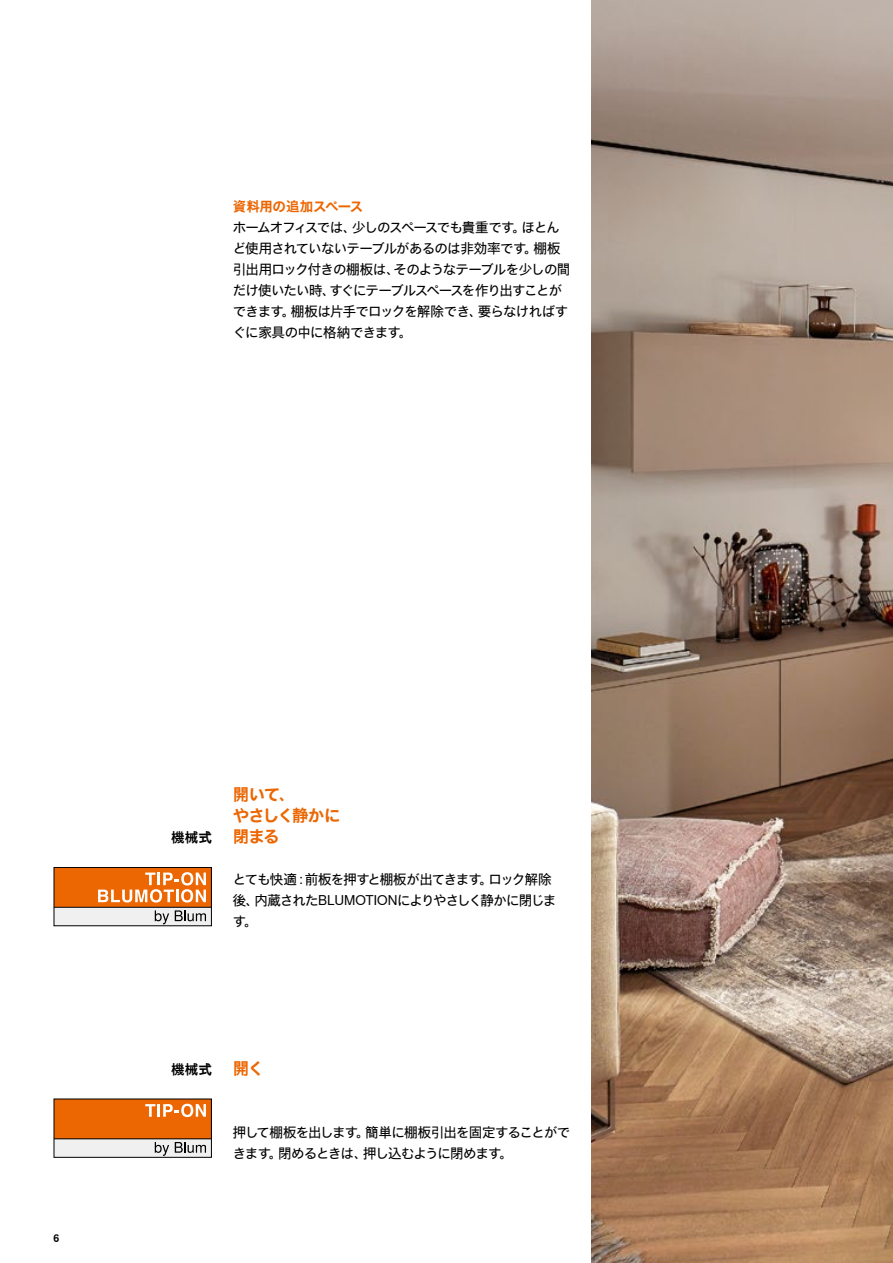
<style>
.page{position:relative;width:893px;height:1263px;background:#fff}
.page>*{position:absolute;margin:0;border:0;box-sizing:border-box;transform-origin:0 0}
._11_Intro_White_Regular{font:700 16.5px/21px "Nimbus Sans Global";letter-spacing:-.09em;color:#ec6602}
._09_Copy_Black_Regular{font:13.5px/21px "Nimbus Sans Global";letter-spacing:-.06em;color:#000}
._09_Copy_Orange_Bold{font:700 13.5px "Nimbus Sans Global";letter-spacing:-.025em;color:#ec6602}
._09_Copy_Black_Regular-2{font:700 13.5px "Nimbus Sans Global";letter-spacing:.005em;color:#000}
.t1{font:700 10.5px "Nimbus Sans Global";color:#000}
</style>
<div class="page">
<img style="left:591px;top:0;width:302px;height:1263px">
<div style="left:54px;top:1139px;width:157px;height:18px;background:#f0f0f0"></div>
<div style="left:54px;top:1099px;width:157px;height:40px;background:#ec6602"></div>
<hr style="left:54px;top:1138px;width:157px;height:1px;background:#000">
<div style="left:54px;top:1098px;width:158px;height:60px;border:1px solid #000"></div>
<svg style="left:145px;top:1104px;width:61px;height:13px"></svg>
<svg style="left:155px;top:1142px;width:14px;height:14px"></svg>
<svg style="left:175px;top:1142px;width:31px;height:11px"></svg>
<div style="left:54px;top:907px;width:157px;height:18px;background:#f0f0f0"></div>
<div style="left:54px;top:867px;width:157px;height:40px;background:#ec6602"></div>
<hr style="left:54px;top:907px;width:157px;height:1px;background:#000">
<div style="left:54px;top:867px;width:158px;height:59px;border:1px solid #000"></div>
<svg style="left:98px;top:872px;width:108px;height:30px"></svg>
<svg style="left:155px;top:910px;width:14px;height:14px"></svg>
<svg style="left:175px;top:910px;width:31px;height:11px"></svg>
<p class="_09_Copy_Orange_Bold" style="left:233px;top:198px;width:132px">資料用の追加スペース</p>
<p class="_09_Copy_Black_Regular" style="left:233px;top:216px;width:339px">ホームオフィスでは、少しのスペースでも貴重です。ほとんど使用されていないテーブルがあるのは非効率です。棚板引出用ロック付きの棚板は、そのようなテーブルを少しの間だけ使いたい時、すぐにテーブルスペースを作り出すことができます。棚板は片手でロックを解除でき、要らなければすぐに家具の中に格納できます。</p>
<p class="t1" style="left:54px;top:1232px;width:7px">6</p>
<p class="_09_Copy_Black_Regular-2" style="left:171px;top:829px;width:42px">機械式</p>
<p class="_11_Intro_White_Regular" style="left:233px;top:784px;width:109px">開いて、<br>やさしく静かに閉まる</p>
<p class="_09_Copy_Black_Regular" style="left:233px;top:869px;width:325px">とても快適：前板を押すと棚板が出てきます。ロック解除後、内蔵されたBLUMOTIONによりやさしく静かに閉じます。</p>
<p class="_09_Copy_Black_Regular-2" style="left:171px;top:1061px;width:42px">機械式</p>
<p class="_11_Intro_White_Regular" style="left:233px;top:1057px;width:33px">開く</p>
<p class="_09_Copy_Black_Regular" style="left:233px;top:1121px;width:339px">押して棚板を出します。簡単に棚板引出を固定することができます。閉めるときは、押し込むように閉めます。</p>
</div>
